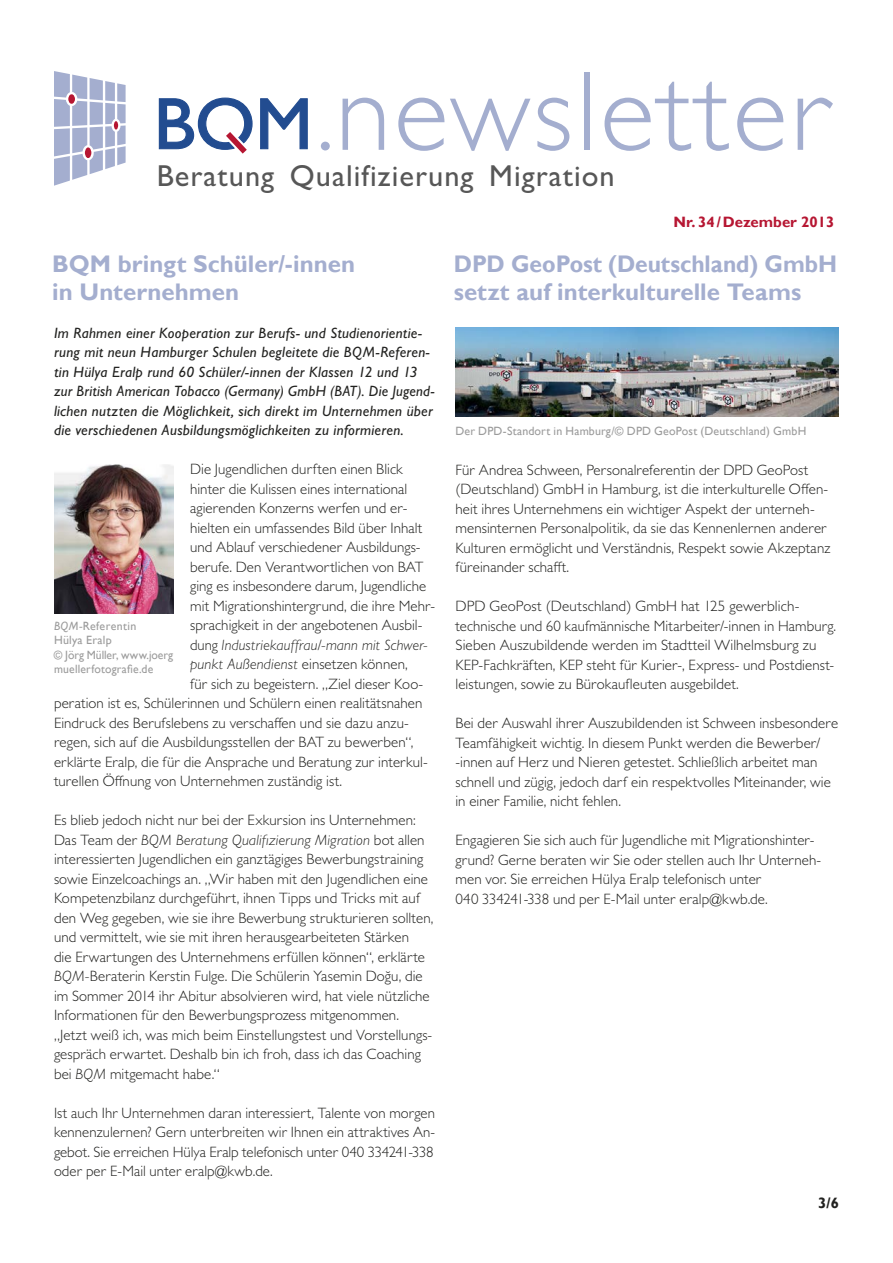
<style>
.page{position:relative;width:893px;height:1263px;background:#fff}
.page>*{position:absolute;margin:0;border:0;box-sizing:border-box;transform-origin:0 0}
.t1{font:300 113.85px "Gill Sans MT Std";letter-spacing:.025em;color:#a4aecf}
.t2{font:30.3px "Gill Sans";letter-spacing:.035em;color:#575757}
.t3{font:700 24px/28.5px "Gill Sans";color:#a4aecf;scale:.95 1}
.t4{font:700 24px/28.5px "Gill Sans";color:#a4aecf}
.t5{font:300 15px/19.5px "Gill Sans MT Pro Cyr";letter-spacing:.005em;color:#222220}
.t6{font:italic 500 15px/19.5px "Gill Sans MT Pro Cyr";letter-spacing:.015em;color:#222220}
.t7{font:italic 300 15px "Gill Sans MT Pro Cyr";letter-spacing:.015em;color:#222220}
.t8{font:700 15px "Gill Sans";color:#b61632}
.t9{font:700 15px "Gill Sans";color:#222220}
.t10{font:12px/14.4px "Gill Sans";letter-spacing:.015em;color:#9b9b9b}
.s1{font-weight:500;font-size:75.15px}
.s2{font-style:normal}
.s3{font-style:italic}
</style>
<div class="page">
<svg style="left:158px;top:97px;width:95px;height:57px"></svg>
<svg style="left:260px;top:98px;width:48px;height:52px"></svg>
<svg style="left:54px;top:71px;width:72px;height:115px"></svg>
<img style="left:54px;top:465px;width:119px;height:148px">
<img style="left:455px;top:327px;width:384px;height:89px">
<h1 class="t1" style="left:317px;top:43px;width:517px"><span class="s1">.</span>newsletter</h1>
<h2 class="t2" style="left:157px;top:158px;width:460px">Beratung Qualifizierung Migration</h2>
<p class="t8" style="left:674px;top:213px;width:162px">Nr. 34/Dezember 2013</p>
<h3 class="t4" style="left:52px;top:250px;width:304px">BQM bringt Schüler/-innen in Unternehmen</h3>
<p class="t6" style="left:54px;top:323px;width:382px">Im Rahmen einer Kooperation zur Berufs- und Studienorientie&shy;rung mit neun Hamburger Schulen begleitete die BQM-Referen&shy;tin Hülya Eralp rund 60 Schüler/-innen der Klassen 12 und 13 zur British American Tobacco (Germany) GmbH (BAT). Die Jugend&shy;lichen nutzten die Möglichkeit, sich direkt im Unternehmen über die verschiedenen Ausbildungsmöglichkeiten zu informieren.</p>
<p class="t5" style="left:190px;top:459px;width:214px">Die Jugendlichen durften einen Blick</p>
<p class="t5" style="left:190px;top:479px;width:219px">hinter die Kulissen eines international</p>
<p class="t5" style="left:190px;top:498px;width:218px">agierenden Konzerns werfen und er-</p>
<p class="t5" style="left:190px;top:518px;width:234px">hielten ein umfassendes Bild über Inhalt</p>
<p class="t5" style="left:190px;top:537px;width:231px">und Ablauf verschiedener Ausbildungs-</p>
<p class="t5" style="left:190px;top:557px;width:235px">berufe. Den Verantwortlichen von BAT</p>
<p class="t5" style="left:190px;top:576px;width:238px">ging es insbesondere darum, Jugendliche</p>
<p class="t5" style="left:190px;top:596px;width:246px">mit Migrationshintergrund, die ihre Mehr-</p>
<p class="t5" style="left:190px;top:615px;width:234px">sprachigkeit in der angebotenen Ausbil-</p>
<p class="t7" style="left:190px;top:636px;width:239px"><span class="s2">dung</span> Industriekauffrau/-mann mit Schwer-</p>
<p class="t7" style="left:190px;top:655px;width:219px">punkt Außendienst <span class="s2">einsetzen können,</span></p>
<p class="t5" style="left:190px;top:674px;width:234px">für sich zu begeistern. „Ziel dieser Koo-</p>
<p class="t5" style="left:54px;top:693px;width:370px">peration ist es, Schülerinnen und Schülern einen realitätsnahen</p>
<p class="t5" style="left:54px;top:713px;width:356px">Eindruck des Berufslebens zu verschaffen und sie dazu anzu-</p>
<p class="t5" style="left:54px;top:732px;width:361px">regen, sich auf die Ausbildungsstellen der BAT zu bewerben“,</p>
<p class="t5" style="left:54px;top:752px;width:375px">erklärte Eralp, die für die Ansprache und Beratung zur interkul-</p>
<p class="t5" style="left:54px;top:771px;width:290px">turellen Öffnung von Unternehmen zuständig ist.</p>
<p class="t5" style="left:54px;top:810px;width:381px">Es blieb jedoch nicht nur bei der Exkursion ins Unternehmen:<br>Das Team der <span class="s3">BQM Beratung Qualifizierung Migration</span> bot allen interessierten Jugendlichen ein ganztägiges Bewerbungstraining sowie Einzelcoachings an. „Wir haben mit den Jugendlichen eine Kompetenzbilanz durchgeführt, ihnen Tipps und Tricks mit auf den Weg gegeben, wie sie ihre Bewerbung strukturieren sollten, und vermittelt, wie sie mit ihren herausgearbeiteten Stärken<br>die Erwartungen des Unternehmens erfüllen können“, erklärte <span class="s3">BQM-</span>Beraterin Kerstin Fulge. Die Schülerin Yasemin Doğu, die im Sommer 2014 ihr Abitur absolvieren wird, hat viele nützliche Informationen für den Bewerbungsprozess mitgenommen. „Jetzt weiß ich, was mich beim Einstellungstest und Vorstellungs&shy;gespräch erwartet. Deshalb bin ich froh, dass ich das Coaching bei <span class="s3">BQM</span> mitgemacht habe.“</p>
<p class="t5" style="left:54px;top:1103px;width:383px;text-align:justify">Ist auch Ihr Unternehmen daran interessiert, Talente von morgen kennenzulernen? Gern unterbreiten wir Ihnen ein attraktives An&shy;gebot. Sie erreichen Hülya Eralp telefonisch unter 040 334241-338 oder per E-Mail unter eralp@kwb.de.</p>
<p class="t10" style="left:54px;top:619px;width:121px"><span class="s3">BQM-</span>Referentin<br>Hülya Eralp<br>© Jörg Müller, www.joerg muellerfotografie.de</p>
<h3 class="t3" style="left:454px;top:250px;width:405px">DPD GeoPost (Deutschland) GmbH setzt auf interkulturelle Teams</h3>
<p class="t10" style="left:455px;top:424px;width:352px">Der DPD-Standort in Hamburg/© DPD GeoPost (Deutschland) GmbH</p>
<p class="t5" style="left:455px;top:460px;width:376px">Für Andrea Schween, Personalreferentin der DPD GeoPost (Deutschland) GmbH in Hamburg, ist die interkulturelle Offen&shy;heit ihres Unternehmens ein wichtiger Aspekt der unterneh&shy;mensinternen Personalpolitik, da sie das Kennenlernen anderer Kulturen ermöglicht und Verständnis, Respekt sowie Akzeptanz füreinander schafft.</p>
<p class="t5" style="left:455px;top:596px;width:382px">DPD GeoPost (Deutschland) GmbH hat 125 gewerblich&shy;technische und 60 kaufmännische Mitarbeiter/-innen in Hamburg.<br>Sieben Auszubildende werden im Stadtteil Wilhelmsburg zu KEP-Fachkräften, KEP steht für Kurier-, Express- und Postdienst&shy;leistungen, sowie zu Bürokaufleuten ausgebildet.</p>
<p class="t5" style="left:455px;top:713px;width:384px">Bei der Auswahl ihrer Auszubildenden ist Schween insbesondere Teamfähigkeit wichtig. In diesem Punkt werden die Bewerber/ -innen auf Herz und Nieren getestet. Schließlich arbeitet man schnell und zügig, jedoch darf ein respektvolles Miteinander, wie in einer Familie, nicht fehlen.</p>
<p class="t5" style="left:455px;top:830px;width:367px">Engagieren Sie sich auch für Jugendliche mit Migrationshinter&shy;grund? Gerne beraten wir Sie oder stellen auch Ihr Unterneh&shy;men vor. Sie erreichen Hülya Eralp telefonisch unter<br>040 334241-338 und per E-Mail unter eralp@kwb.de.</p>
<p class="t9" style="left:818px;top:1193px;width:22px">3/6</p>
</div>
